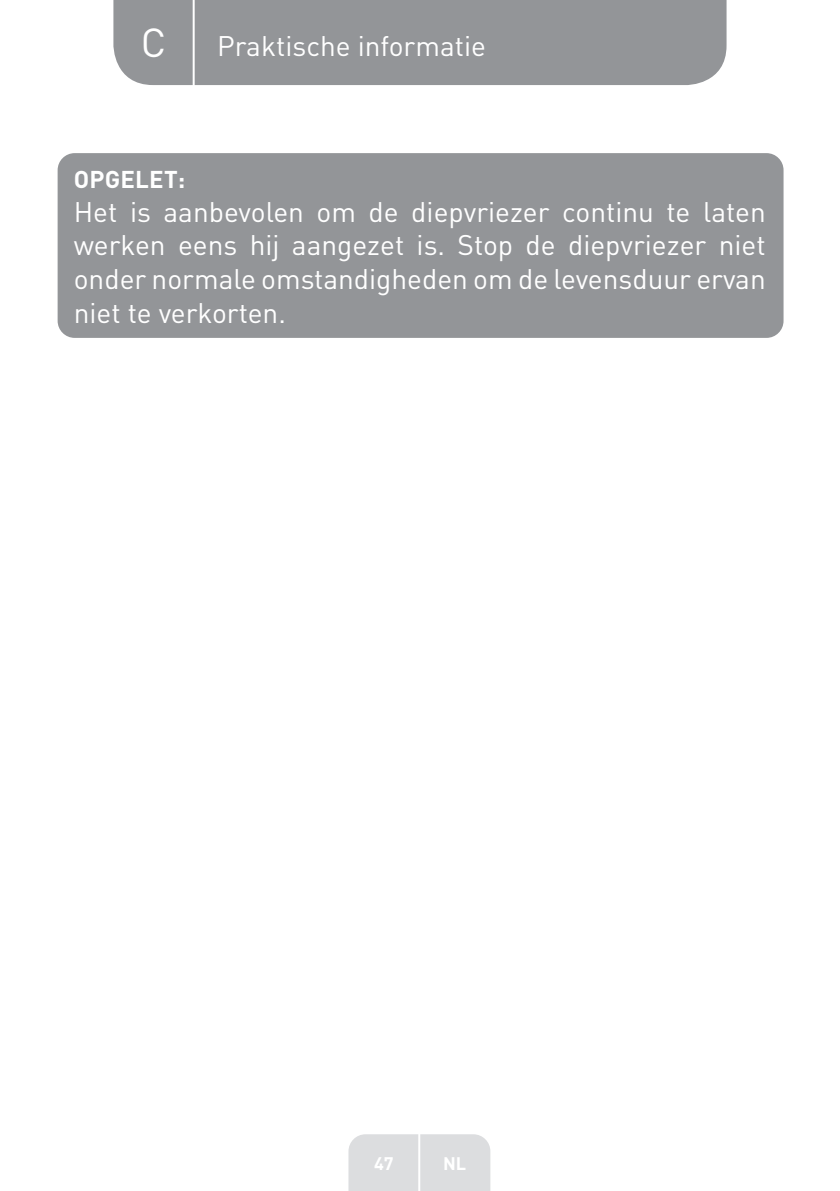
<style>
.page{position:relative;width:840px;height:1191px;background:#fff}
.page>*{position:absolute;margin:0;border:0;box-sizing:border-box;transform-origin:0 0}
.t1{font:40px "DIN Pro";color:#fff}
.t2{font:28px/33.6px "DIN Pro";color:#fff;text-align:justify}
.t3{font:700 24px "DIN Pro";letter-spacing:.01em;color:#fff}
.t4{font:700 18px "DIN Pro";color:#fff}
</style>
<div class="page">
<div style="left:113px;top:0;width:613px;height:85px;background:#939598"></div>
<div style="left:348px;top:1134px;width:142px;height:57px;background:#dcdddf"></div>
<hr style="left:418px;top:1111px;width:2px;height:80px;background:#fff">
<hr style="left:192px;top:0;width:2px;height:88px;background:#fff">
<div style="left:58px;top:153px;width:725px;height:185px;background:#939598;border-radius:17px"></div>
<h1 class="t1" style="left:141px;top:15px;width:27px">C</h1>
<p class="t2" style="left:217px;top:28px;width:270px">Praktische informatie</p>
<p class="t3" style="left:74px;top:163px;width:113px">OPGELET:</p>
<p class="t2" style="left:74px;top:194px;width:693px">Het is aanbevolen om de diepvriezer continu te laten werken eens hij aangezet is. Stop de diepvriezer niet onder normale omstandigheden om de levensduur ervan niet te verkorten.</p>
<p class="t4" style="left:374px;top:1150px;width:21px">47</p>
<p class="t4" style="left:443px;top:1150px;width:25px">NL</p>
</div>
